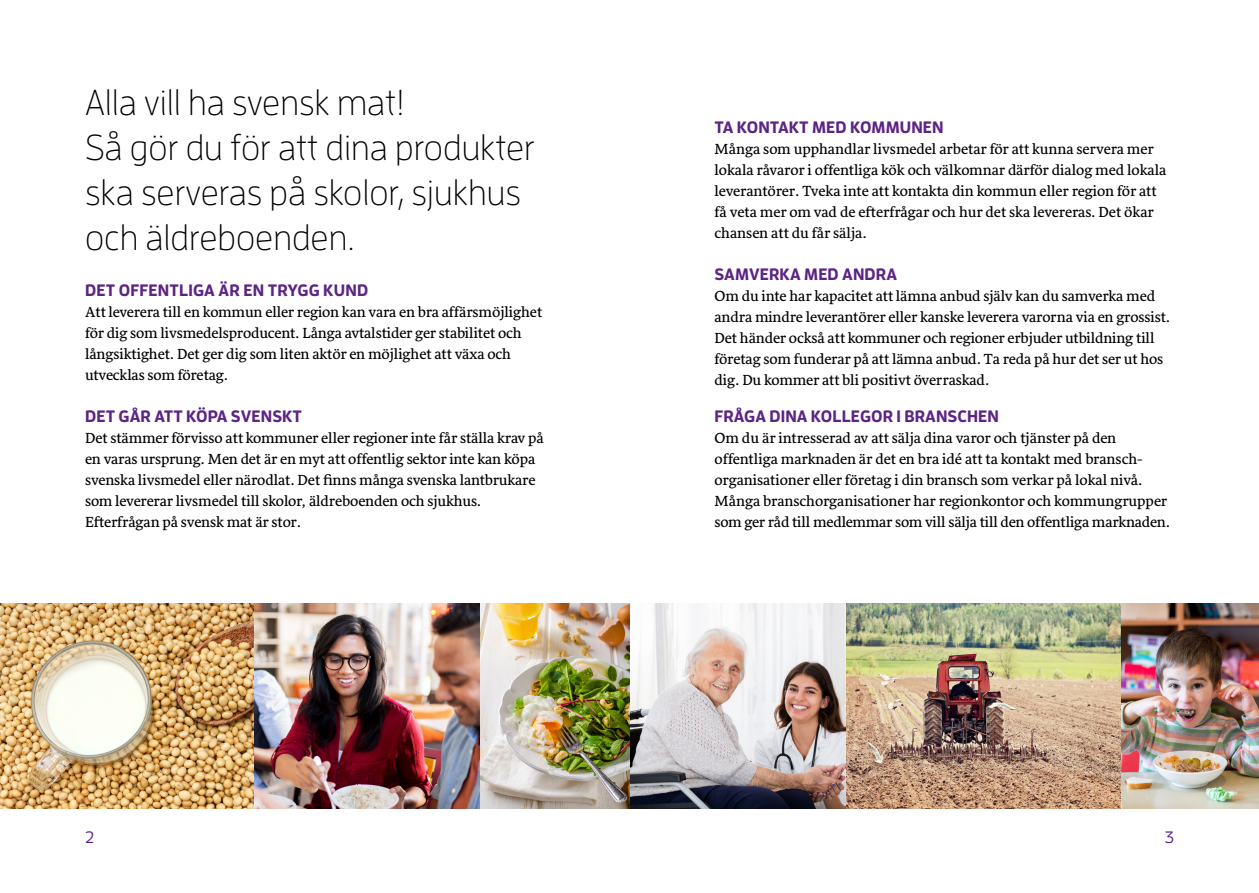
<style>
.page{position:relative;width:1259px;height:893px;background:#fff}
.page>*{position:absolute;margin:0;border:0;box-sizing:border-box;transform-origin:0 0}
.t1{font:300 36px/45px "Enzo OT";color:#000}
.t2{font:700 16.5px "Enzo OT";letter-spacing:.005em;color:#5c2483}
.t3{font:500 16.5px "Enzo OT";color:#5c2483}
.t4{font:15px/21px "Sirba";letter-spacing:-.005em;color:#000}
</style>
<div class="page">
<img style="left:629px;top:603px;width:217px;height:205px">
<img style="left:846px;top:603px;width:275px;height:205px">
<img style="left:0;top:603px;width:629px;height:205px">
<img style="left:1121px;top:603px;width:138px;height:205px">
<h1 class="t1" style="left:85px;top:79px;width:451px">Alla vill ha svensk mat!<br>Så gör du för att dina produkter ska serveras på skolor, sjukhus och äldreboenden.</h1>
<h2 class="t2" style="left:85px;top:280px;width:285px">DET OFFENTLIGA ÄR EN TRYGG KUND</h2>
<p class="t4" style="left:85px;top:302px;width:459px">At leverera till en kommun eller region kan vara en bra afärsmöjlighet för dig som livsmedelsproducent. Långa avtalstider ger stabilitet och långsiktighet. Det ger dig som liten aktör en möjlighet at växa och utvecklas som företag.</p>
<h2 class="t2" style="left:85px;top:406px;width:218px">DET GÅR ATT KÖPA SVENSKT</h2>
<p class="t4" style="left:85px;top:428px;width:460px">Det stämmer förvisso at kommuner eller regioner inte får ställa krav på en varas ursprung. Men det är en myt at ofentlig sektor inte kan köpa svenska livsmedel eller närodlat. Det fnns många svenska lantbrukare som levererar livsmedel till skolor, äldreboenden och sjukhus.<br>Eferfrågan på svensk mat är stor.</p>
<h2 class="t2" style="left:714px;top:116px;width:230px">TA KONTAKT MED KOMMUNEN</h2>
<p class="t4" style="left:714px;top:139px;width:453px">Många som upphandlar livsmedel arbetar för at kunna servera mer lokala råvaror i ofentliga kök och välkomnar därför dialog med lokala leverantörer. Tveka inte at kontakta din kommun eller region för at få veta mer om vad de eferfrågar och hur det ska levereras. Det ökar chansen at du får sälja.</p>
<h2 class="t2" style="left:714px;top:263px;width:184px">SAMVERKA MED ANDRA</h2>
<p class="t4" style="left:714px;top:286px;width:457px">Om du inte har kapacitet at lämna anbud själv kan du samverka med andra mindre leverantörer eller kanske leverera varorna via en grossist.<br>Det händer också at kommuner och regioner erbjuder utbildning till företag som funderar på at lämna anbud. Ta reda på hur det ser ut hos dig. Du kommer at bli positivt överraskad.</p>
<h2 class="t2" style="left:714px;top:406px;width:286px">FRÅGA DINA KOLLEGOR I BRANSCHEN</h2>
<p class="t4" style="left:714px;top:428px;width:457px">Om du är intresserad av at sälja dina varor och tjänster på den ofentliga marknaden är det en bra idé at ta kontakt med bransch&shy;organisationer eller företag i din bransch som verkar på lokal nivå.<br>Många branschorganisationer har regionkontor och kommungrupper som ger råd till medlemmar som vill sälja till den ofentliga marknaden.</p>
<p class="t3" style="left:85px;top:827px;width:10px">2</p>
<p class="t3" style="left:1164px;top:827px;width:11px">3</p>
</div>
